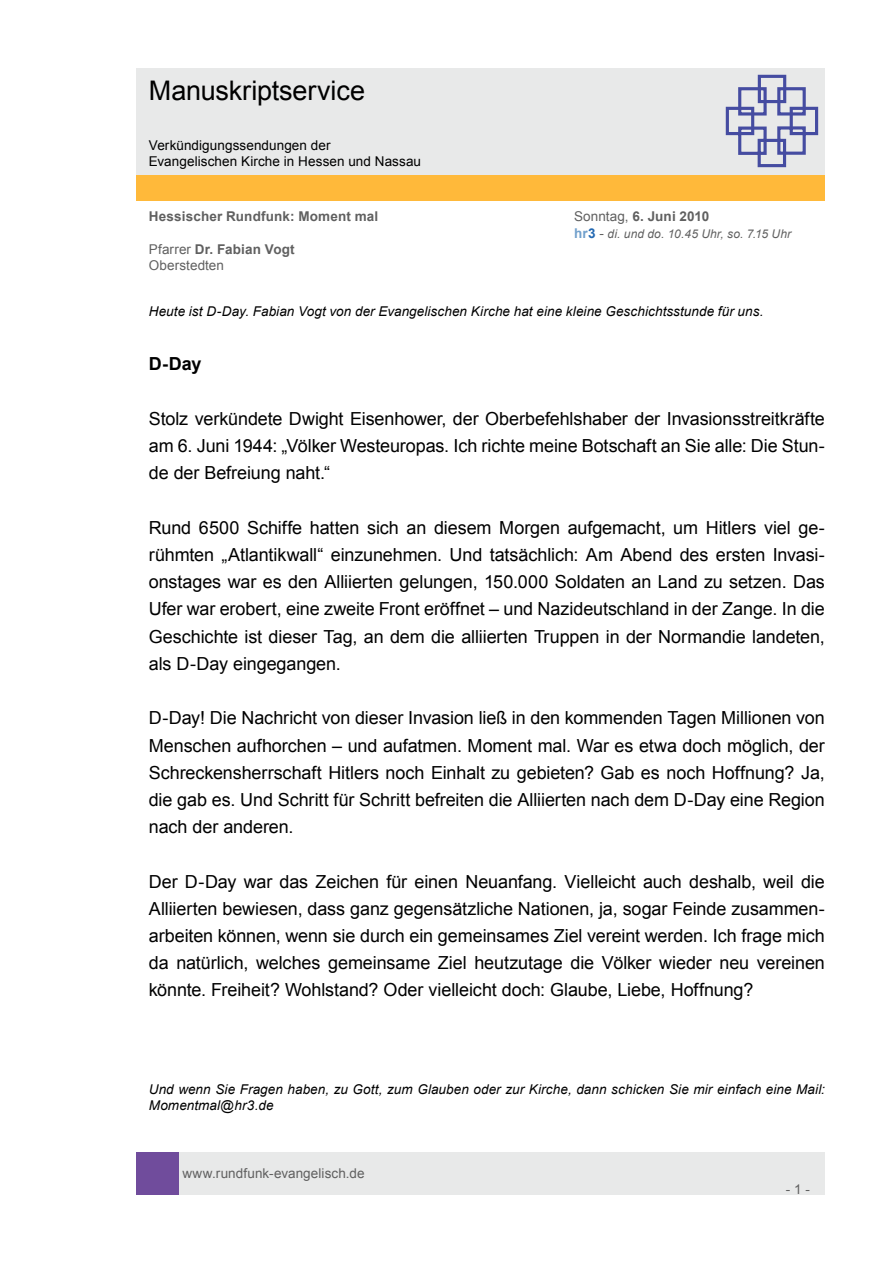
<style>
.page{position:relative;width:893px;height:1263px;background:#fff}
.page>*{position:absolute;margin:0;border:0;box-sizing:border-box;transform-origin:0 0}
.t1{font:27px "Arial";letter-spacing:-.005em;color:#000}
.t2{font:18px/27.2px "Arial";letter-spacing:-.005em;color:#000;text-align:justify}
.t3{font:700 18px "Arial";color:#000}
.t4{font:italic 13.5px/16.2px "Arial";letter-spacing:.005em;color:#000}
.t5{font:13.5px/16.2px "Arial";letter-spacing:.005em;color:#606060}
.t6{font:13.5px/16.2px "Arial";letter-spacing:.005em;color:#000}
.t7{font:700 13.5px "Arial";letter-spacing:.01em;color:#606060}
.t8{font:italic 12px "Arial";letter-spacing:.01em;color:#606060}
.s1{font-weight:400}
.s2{font-weight:700;font-style:normal;font-size:13.5px;color:#71a0cc}
.s3{font-weight:700;font-style:normal;font-size:13.5px;color:#2369b2}
.s4{font-style:normal;font-size:13.5px}
.s5{font-weight:700}
</style>
<div class="page">
<div style="left:179px;top:1152px;width:646px;height:43px;background:#e8e9e9"></div>
<div style="left:136px;top:1152px;width:43px;height:43px;background:#704c9c"></div>
<div style="left:136px;top:175px;width:689px;height:26px;background:#ffb93a"></div>
<div style="left:136px;top:68px;width:689px;height:106px;background:#e8e9e9"></div>
<svg style="left:725px;top:74px;width:94px;height:94px"></svg>
<h1 class="t1" style="left:149px;top:73px;width:218px">Manuskriptservice</h1>
<p class="t6" style="left:149px;top:137px;width:274px">Verkündigungssendungen der<br>Evangelischen Kirche in Hessen und Nassau</p>
<p class="t7" style="left:149px;top:208px;width:231px">Hessischer Rundfunk: Moment mal</p>
<p class="t7" style="left:574px;top:208px;width:137px"><span class="s1">Sonntag,</span> 6. Juni 2010</p>
<p class="t8" style="left:574px;top:226px;width:219px"><span class="s2">hr</span><span class="s3">3</span> <span class="s4">-</span> di. und do. 10.45 Uhr, so. 7.15 Uhr</p>
<p class="t5" style="left:149px;top:241px;width:147px">Pfarrer <span class="s5">Dr. Fabian Vogt<br></span>Oberstedten</p>
<p class="t4" style="left:149px;top:303px;width:616px">Heute ist D-Day. Fabian Vogt von der Evangelischen Kirche hat eine kleine Geschichtsstunde für uns.</p>
<p class="t3" style="left:149px;top:352px;width:54px">D-Day</p>
<p class="t2" style="left:149px;top:405px;width:678px">Stolz verkündete Dwight Eisenhower, der Oberbefehlshaber der Invasionsstreitkräfte am 6. Juni 1944: „Völker Westeuropas. Ich richte meine Botschaft an Sie alle: Die Stun&shy;de der Befreiung naht.“</p>
<p class="t2" style="left:149px;top:514px;width:678px">Rund 6500 Schiffe hatten sich an diesem Morgen aufgemacht, um Hitlers viel ge&shy;rühmten „Atlantikwall“ einzunehmen. Und tatsächlich: Am Abend des ersten Invasi&shy;onstages war es den Alliierten gelungen, 150.000 Soldaten an Land zu setzen. Das Ufer war erobert, eine zweite Front eröffnet – und Nazideutschland in der Zange. In die Geschichte ist dieser Tag, an dem die alliierten Truppen in der Normandie landeten, als D-Day eingegangen.</p>
<p class="t2" style="left:149px;top:704px;width:678px">D-Day! Die Nachricht von dieser Invasion ließ in den kommenden Tagen Millionen von Menschen aufhorchen – und aufatmen. Moment mal. War es etwa doch möglich, der Schreckensherrschaft Hitlers noch Einhalt zu gebieten? Gab es noch Hoffnung? Ja, die gab es. Und Schritt für Schritt befreiten die Alliierten nach dem D-Day eine Region nach der anderen.</p>
<p class="t2" style="left:149px;top:868px;width:678px">Der D-Day war das Zeichen für einen Neuanfang. Vielleicht auch deshalb, weil die Alliierten bewiesen, dass ganz gegensätzliche Nationen, ja, sogar Feinde zusammen&shy;arbeiten können, wenn sie durch ein gemeinsames Ziel vereint werden. Ich frage mich da natürlich, welches gemeinsame Ziel heutzutage die Völker wieder neu vereinen könnte. Freiheit? Wohlstand? Oder vielleicht doch: Glaube, Liebe, Hoffnung?</p>
<p class="t4" style="left:149px;top:1081px;width:677px">Und wenn Sie Fragen haben, zu Gott, zum Glauben oder zur Kirche, dann schicken Sie mir einfach eine Mail:<br>Momentmal@hr3.de</p>
<p class="t5" style="left:182px;top:1165px;width:184px">www.rundfunk-evangelisch.de</p>
<p class="t5" style="left:786px;top:1181px;width:26px">- 1 -</p>
</div>
